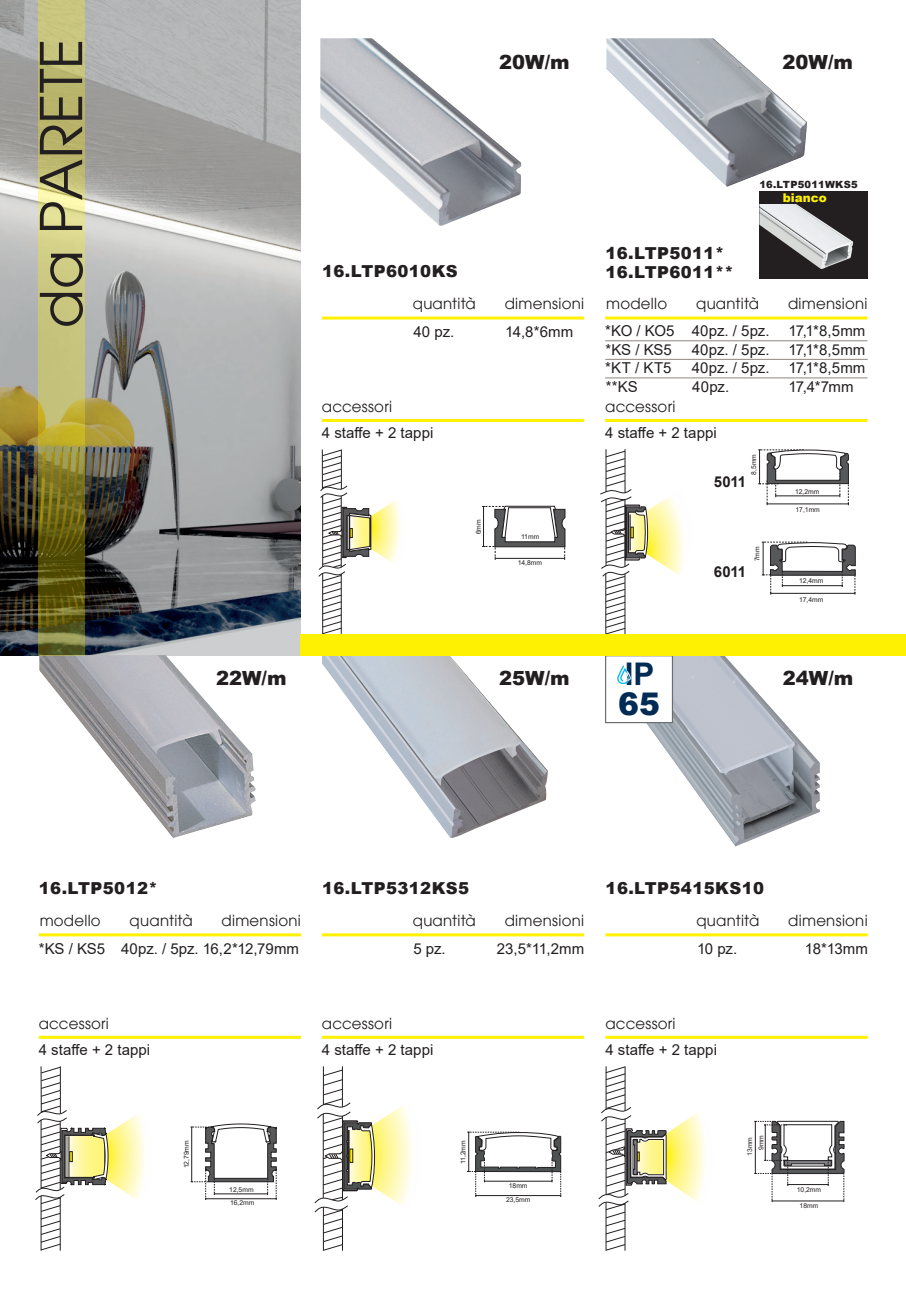
<style>
.page{position:relative;width:906px;height:1289px;background:#fff}
.page>*{position:absolute;margin:0;border:0;box-sizing:border-box;transform-origin:0 0}
.t1{font:57px "Avant Garde";color:#231f20}
.t2{font:700 31.2px "Arial";color:#002b54}
.t3{font:900 31.2px "Arial";color:#002b54}
.t4{font:900 19.5px "Arial";color:#231f20}
.t5{font:900 16.5px "Arial";letter-spacing:.025em;color:#231f20}
.t6{font:15px/18.5px "Arial";color:#231f20}
.t7{font:15px "Avant Garde";letter-spacing:.015em;color:#231f20}
.t8{font:700 15px "Arial";letter-spacing:-.015em;color:#231f20}
.t9{font:900 12px "Arial";color:#fff101}
.t10{font:900 9.9px "Arial";letter-spacing:.025em;color:#231f20}
.t11{font:6.75px/14px "Arial";color:#231f20;text-align:center}
</style>
<div class="page">
<img style="left:0;top:0;width:300px;height:655px">
<img style="left:320px;top:38px;width:201px;height:188px">
<hr style="left:322px;top:316px;width:262px;height:3px;background:#fff101">
<hr style="left:322px;top:419px;width:262px;height:3px;background:#fff101">
<svg style="left:482px;top:505px;width:83px;height:55px"></svg>
<img style="left:322px;top:655px;width:226px;height:183px">
<hr style="left:322px;top:933px;width:262px;height:3px;background:#fff101">
<hr style="left:322px;top:1035px;width:262px;height:3px;background:#fff101">
<div style="left:494px;top:667px;width:80px;height:23px;background:#fff;border-radius:11px"></div>
<img style="left:605px;top:655px;width:215px;height:191px">
<hr style="left:605px;top:933px;width:262px;height:3px;background:#fff101">
<hr style="left:605px;top:1035px;width:262px;height:3px;background:#fff101">
<div style="left:778px;top:667px;width:80px;height:23px;background:#fff;border-radius:11px"></div>
<img style="left:39px;top:655px;width:217px;height:183px">
<hr style="left:39px;top:933px;width:262px;height:3px;background:#fff101">
<hr style="left:39px;top:1035px;width:262px;height:3px;background:#fff101">
<div style="left:211px;top:667px;width:80px;height:23px;background:#fff;border-radius:11px"></div>
<hr style="left:323px;top:1066px;width:1px;height:38px;background:#231f20">
<hr style="left:342px;top:1066px;width:1px;height:40px;background:#231f20">
<img style="left:606px;top:38px;width:201px;height:149px">
<hr style="left:605px;top:316px;width:262px;height:3px;background:#fff101">
<hr style="left:605px;top:419px;width:262px;height:3px;background:#fff101">
<hr style="left:605px;top:340px;width:262px;height:1px;background:#8d8782">
<hr style="left:605px;top:359px;width:262px;height:1px;background:#8d8782">
<hr style="left:605px;top:377px;width:262px;height:1px;background:#8d8782">
<hr style="left:606px;top:449px;width:1px;height:43px;background:#231f20">
<hr style="left:625px;top:449px;width:1px;height:44px;background:#231f20">
<svg style="left:758px;top:449px;width:91px;height:56px"></svg>
<div style="left:759px;top:204px;width:108px;height:75px;background:#231f20"></div>
<img style="left:759px;top:204px;width:94px;height:65px">
<div style="left:605px;top:655px;width:68px;height:68px;background:#fff;border:1px solid #6c6d70"></div>
<svg style="left:617px;top:665px;width:13px;height:19px"></svg>
<svg style="left:38px;top:0;width:47px;height:655px;background:#aba65a"></svg>
<svg style="left:318px;top:449px;width:82px;height:185px"></svg>
<svg style="left:35px;top:1066px;width:110px;height:184px"></svg>
<svg style="left:600px;top:451px;width:84px;height:183px"></svg>
<div style="left:300px;top:634px;width:606px;height:21px;background:#fff101"></div>
<svg style="left:314px;top:1069px;width:98px;height:181px"></svg>
<svg style="left:598px;top:1066px;width:107px;height:184px"></svg>
<div style="left:759px;top:191px;width:108px;height:13px;background:#231f20"></div>
<svg style="left:762px;top:542px;width:94px;height:52px"></svg>
<svg style="left:191px;top:1123px;width:86px;height:76px"></svg>
<svg style="left:467px;top:1131px;width:94px;height:65px"></svg>
<svg style="left:754px;top:1120px;width:90px;height:81px"></svg>
<h1 class="t1" style="left:27px;top:328px;width:291px;rotate:-90deg">da PARETE</h1>
<h3 class="t4" style="left:499px;top:47px;width:72px">20W/m</h3>
<h3 class="t4" style="left:782px;top:47px;width:72px">20W/m</h3>
<h3 class="t4" style="left:216px;top:664px;width:72px">22W/m</h3>
<p class="t5" style="left:322px;top:259px;width:137px">16.LTP6010KS</p>
<p class="t7" style="left:413px;top:294px;width:64px">quantità</p>
<p class="t7" style="left:505px;top:294px;width:81px">dimensioni</p>
<p class="t6" style="left:413px;top:323px;width:42px">40 pz.</p>
<p class="t6" style="left:505px;top:323px;width:70px">14,8*6mm</p>
<p class="t7" style="left:322px;top:397px;width:72px">accessori</p>
<p class="t6" style="left:322px;top:423px;width:113px">4 staffe + 2 tappi</p>
<p class="t11" style="left:471px;top:534px;width:16px;rotate:-90deg">6mm</p>
<p class="t11" style="left:521px;top:529px;width:20px">11mm</p>
<p class="t11" style="left:518px;top:555px;width:26px">14,8mm</p>
<p class="t10" style="left:759px;top:177px;width:100px">16.LTP5011WKS5</p>
<p class="t5" style="left:605px;top:241px;width:120px">16.LTP5011*</p>
<p class="t5" style="left:605px;top:260px;width:130px">16.LTP6011**</p>
<p class="t9" style="left:783px;top:189px;width:46px">bianco</p>
<p class="t7" style="left:606px;top:294px;width:63px">modello</p>
<p class="t7" style="left:696px;top:294px;width:64px">quantità</p>
<p class="t7" style="left:788px;top:294px;width:81px">dimensioni</p>
<p class="t6" style="left:605px;top:322px;width:166px">*KO / KO5 40pz. / 5pz.</p>
<p class="t6" style="left:788px;top:322px;width:79px">17,1*8,5mm</p>
<p class="t6" style="left:605px;top:340px;width:68px">*KS / KS5 *KT / KT5</p>
<p class="t6" style="left:692px;top:340px;width:79px">40pz. / 5pz.<br>40pz. / 5pz.</p>
<p class="t6" style="left:788px;top:340px;width:79px">17,1*8,5mm<br>17,1*8,5mm</p>
<p class="t6" style="left:605px;top:377px;width:34px">**KS</p>
<p class="t6" style="left:692px;top:377px;width:38px">40pz.</p>
<p class="t6" style="left:788px;top:377px;width:67px">17,4*7mm</p>
<p class="t7" style="left:605px;top:397px;width:72px">accessori</p>
<p class="t6" style="left:605px;top:423px;width:113px">4 staffe + 2 tappi</p>
<p class="t11" style="left:746px;top:474px;width:22px;rotate:-90deg">8,5mm</p>
<p class="t8" style="left:714px;top:471px;width:34px">5011</p>
<p class="t8" style="left:714px;top:561px;width:34px">6011</p>
<p class="t11" style="left:750px;top:561px;width:16px;rotate:-90deg">7mm</p>
<p class="t11" style="left:795px;top:484px;width:26px">12,2mm</p>
<p class="t11" style="left:795px;top:503px;width:26px">17,1mm</p>
<p class="t11" style="left:799px;top:573px;width:26px">12,4mm</p>
<p class="t11" style="left:799px;top:592px;width:26px">17,4mm</p>
<h3 class="t4" style="left:499px;top:664px;width:72px">25W/m</h3>
<h2 class="t2" style="left:624px;top:652px;width:31px">IP</h2>
<h2 class="t3" style="left:618px;top:681px;width:43px">65</h2>
<h3 class="t4" style="left:783px;top:664px;width:72px">24W/m</h3>
<p class="t5" style="left:39px;top:876px;width:120px">16.LTP5012*</p>
<p class="t5" style="left:322px;top:876px;width:149px">16.LTP5312KS5</p>
<p class="t5" style="left:605px;top:876px;width:160px">16.LTP5415KS10</p>
<p class="t7" style="left:40px;top:911px;width:63px">modello</p>
<p class="t7" style="left:130px;top:911px;width:64px">quantità</p>
<p class="t7" style="left:221px;top:911px;width:81px">dimensioni</p>
<p class="t7" style="left:413px;top:911px;width:64px">quantità</p>
<p class="t7" style="left:505px;top:911px;width:81px">dimensioni</p>
<p class="t7" style="left:696px;top:911px;width:64px">quantità</p>
<p class="t7" style="left:788px;top:911px;width:81px">dimensioni</p>
<p class="t6" style="left:39px;top:939px;width:262px">*KS / KS5 40pz. / 5pz. 16,2*12,79mm</p>
<p class="t6" style="left:413px;top:939px;width:34px">5 pz.</p>
<p class="t6" style="left:497px;top:939px;width:89px">23,5*11,2mm</p>
<p class="t6" style="left:697px;top:939px;width:42px">10 pz.</p>
<p class="t6" style="left:805px;top:939px;width:64px">18*13mm</p>
<p class="t7" style="left:39px;top:1014px;width:72px">accessori</p>
<p class="t6" style="left:39px;top:1040px;width:113px">4 staffe + 2 tappi</p>
<p class="t7" style="left:322px;top:1014px;width:72px">accessori</p>
<p class="t6" style="left:322px;top:1040px;width:113px">4 staffe + 2 tappi</p>
<p class="t7" style="left:605px;top:1014px;width:72px">accessori</p>
<p class="t6" style="left:605px;top:1040px;width:113px">4 staffe + 2 tappi</p>
<p class="t11" style="left:179px;top:1168px;width:30px;rotate:-90deg">12,79mm</p>
<p class="t11" style="left:229px;top:1182px;width:26px">12,5mm</p>
<p class="t11" style="left:230px;top:1195px;width:26px">16,2mm</p>
<p class="t11" style="left:456px;top:1164px;width:25px;rotate:-90deg">11,2mm</p>
<p class="t11" style="left:506px;top:1178px;width:26px">18mm<br>23,5mm</p>
<p class="t11" style="left:754px;top:1150px;width:16px;rotate:-90deg">9mm</p>
<p class="t11" style="left:742px;top:1155px;width:20px;rotate:-90deg">13mm</p>
<p class="t11" style="left:797px;top:1182px;width:26px">10,2mm</p>
<p class="t11" style="left:799px;top:1198px;width:20px">18mm</p>
</div>
